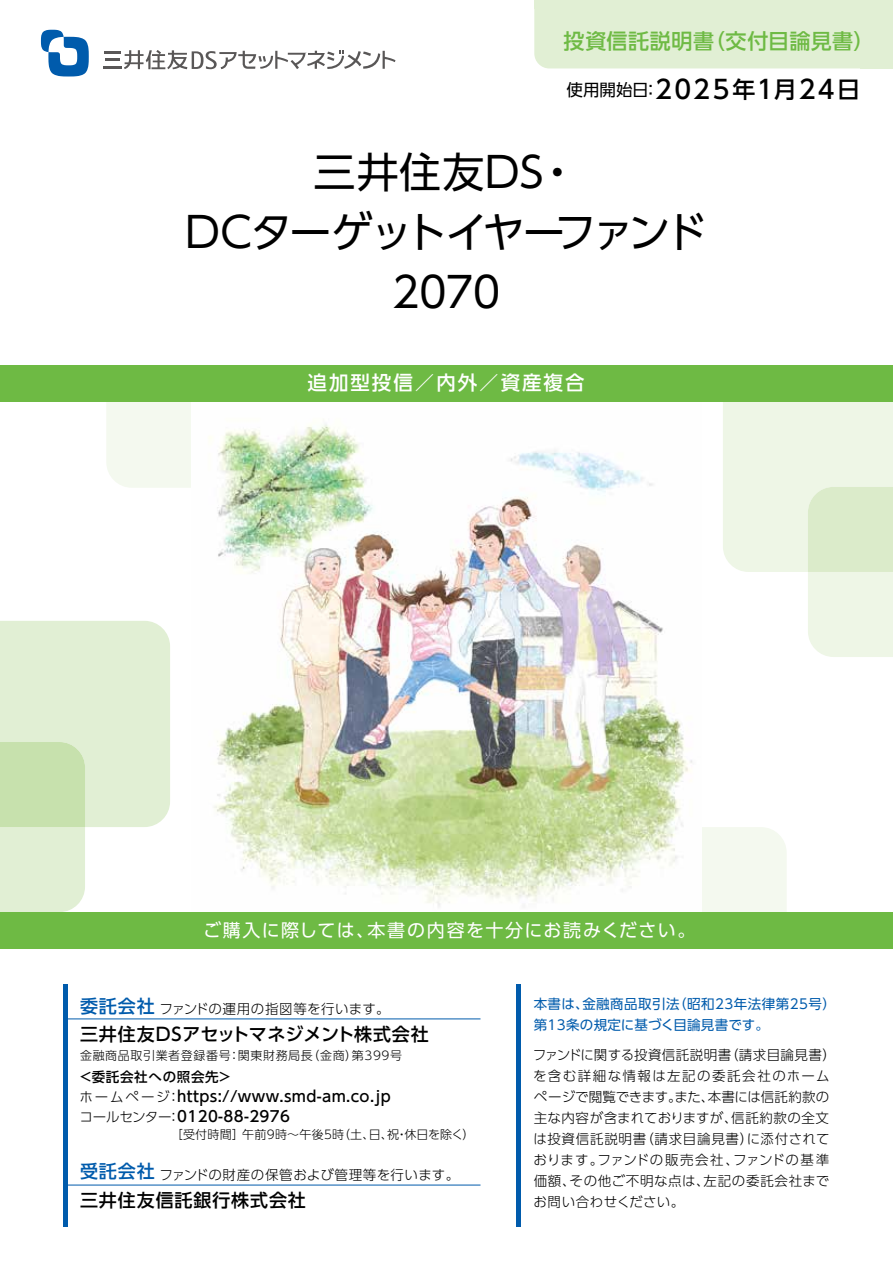
<style>
.page{position:relative;width:893px;height:1263px;background:#fff}
.page>*{position:absolute;margin:0;border:0;box-sizing:border-box;transform-origin:0 0}
.t1{font:42px/60px "UD Shin Go Pro";letter-spacing:-.03em;color:#000;text-align:center}
.t2{font:500 25.5px "UD Shin Go Pro";letter-spacing:.095em;color:#000}
.t3{font:500 21px "UD Shin Go Pro";letter-spacing:.03em;color:#6eba44}
.t4{font:500 19.5px "UD Shin Go Pro";letter-spacing:.1em;color:#fff}
.t5{font:18px "UD Shin Go Pro";letter-spacing:.075em;color:#fff}
.t6{font:500 18px "UD Shin Go Pro";letter-spacing:.03em;color:#000}
.t7{font:500 18px "UD Shin Go Pro";letter-spacing:.05em;color:#000}
.t8{font:500 15px/20.2px "UD Shin Go Pro";letter-spacing:.025em;color:#000}
.t9{font:300 13.5px/21px "UD Shin Go Pro";letter-spacing:.035em;color:#000}
.t10{font:13.5px/21px "UD Shin Go Pro";letter-spacing:.03em;color:#005bac}
.t11{font:500 13.5px "UD Shin Go Pro";letter-spacing:.05em;color:#000}
.t12{font:300 12px "UD Shin Go Pro";letter-spacing:.05em;color:#000}
.t13{font:300 12px "UD Shin Go Pro";letter-spacing:.025em;color:#000}
.s1{font-weight:400;font-size:16.5px}
.s2{font-size:22.95px}
.s3{font-weight:500;font-size:18px;color:#005bac}
.s4{font-weight:300;font-size:13.5px}
</style>
<div class="page">
<div style="left:702px;top:827px;width:85px;height:85px;background:#f4f9ef"></div>
<div style="left:106px;top:402px;width:85px;height:86px;background:#f4f9ef"></div>
<svg style="left:723px;top:402px;width:170px;height:255px"></svg>
<svg style="left:0;top:621px;width:170px;height:291px"></svg>
<img style="left:209px;top:424px;width:483px;height:483px">
<div style="left:0;top:366px;width:893px;height:36px;background:#6eba44"></div>
<div style="left:0;top:912px;width:893px;height:36px;background:#6eba44"></div>
<hr style="left:516px;top:984px;width:4px;height:243px;background:#005bac">
<hr style="left:64px;top:984px;width:4px;height:243px;background:#005bac">
<hr style="left:64px;top:1018px;width:416px;height:1px;background:#005bac">
<hr style="left:64px;top:1185px;width:416px;height:1px;background:#005bac">
<svg style="left:41px;top:30px;width:48px;height:46px"></svg>
<svg style="left:103px;top:50px;width:292px;height:20px"></svg>
<div style="left:534px;top:9px;width:326px;height:59px;background:#e1efd4"></div>
<div style="left:860px;top:0;width:33px;height:68px;background:#e1efd4"></div>
<div style="left:534px;top:0;width:357px;height:9px;background:#e1efd4"></div>
<h3 class="t3" style="left:563px;top:24px;width:312px">投資信託説明書（交付目論見書）</h3>
<h2 class="t2" style="left:567px;top:69px;width:295px"><span class="s1">使用開始日：</span>2025<span class="s2">年</span>1<span class="s2">月</span>24<span class="s2">日</span></h2>
<h1 class="t1" style="left:185px;top:141px;width:524px">三井住友DS・<br>DCターゲットイヤーファンド<br>2070</h1>
<h3 class="t4" style="left:308px;top:366px;width:278px">追加型投信／内外／資産複合</h3>
<h3 class="t5" style="left:203px;top:915px;width:494px">ご購入に際しては、本書の内容を十分にお読みください。</h3>
<p class="t9" style="left:80px;top:998px;width:311px"><span class="s3">委託会社</span>ファンドの運用の指図等を行います。</p>
<h3 class="t6" style="left:80px;top:1019px;width:350px">三井住友DSアセットマネジメント株式会社</h3>
<p class="t12" style="left:80px;top:1045px;width:323px">金融商品取引業者登録番号：関東財務局長（金商）第399号</p>
<p class="t11" style="left:79px;top:1066px;width:154px">＜委託会社への照会先＞</p>
<p class="t8" style="left:79px;top:1086px;width:313px"><span class="s4">ホームページ：</span>https://www.smd-am.co.jp<span class="s4">コールセンター：</span>0120-88-2976</p>
<p class="t13" style="left:171px;top:1125px;width:305px">［受付時間］午前9時～午後5時（土、日、祝・休日を除く）</p>
<p class="t9" style="left:80px;top:1163px;width:381px"><span class="s3">受託会社</span>ファンドの財産の保管および管理等を行います。</p>
<h3 class="t7" style="left:80px;top:1185px;width:227px">三井住友信託銀行株式会社</h3>
<p class="t10" style="left:534px;top:992px;width:304px">本書は、金融商品取引法（昭和23年法律第25号）第13条の規定に基づく目論見書です。</p>
<p class="t9" style="left:533px;top:1043px;width:304px">ファンドに関する投資信託説明書（請求目論見書）を含む詳細な情報は左記の委託会社のホームページで閲覧できます。また、本書には信託約款の主な内容が含まれておりますが、信託約款の全文は投資信託説明書（請求目論見書）に添付されております。ファンドの販売会社、ファンドの基準価額、その他ご不明な点は、左記の委託会社までお問い合わせください。</p>
</div>
